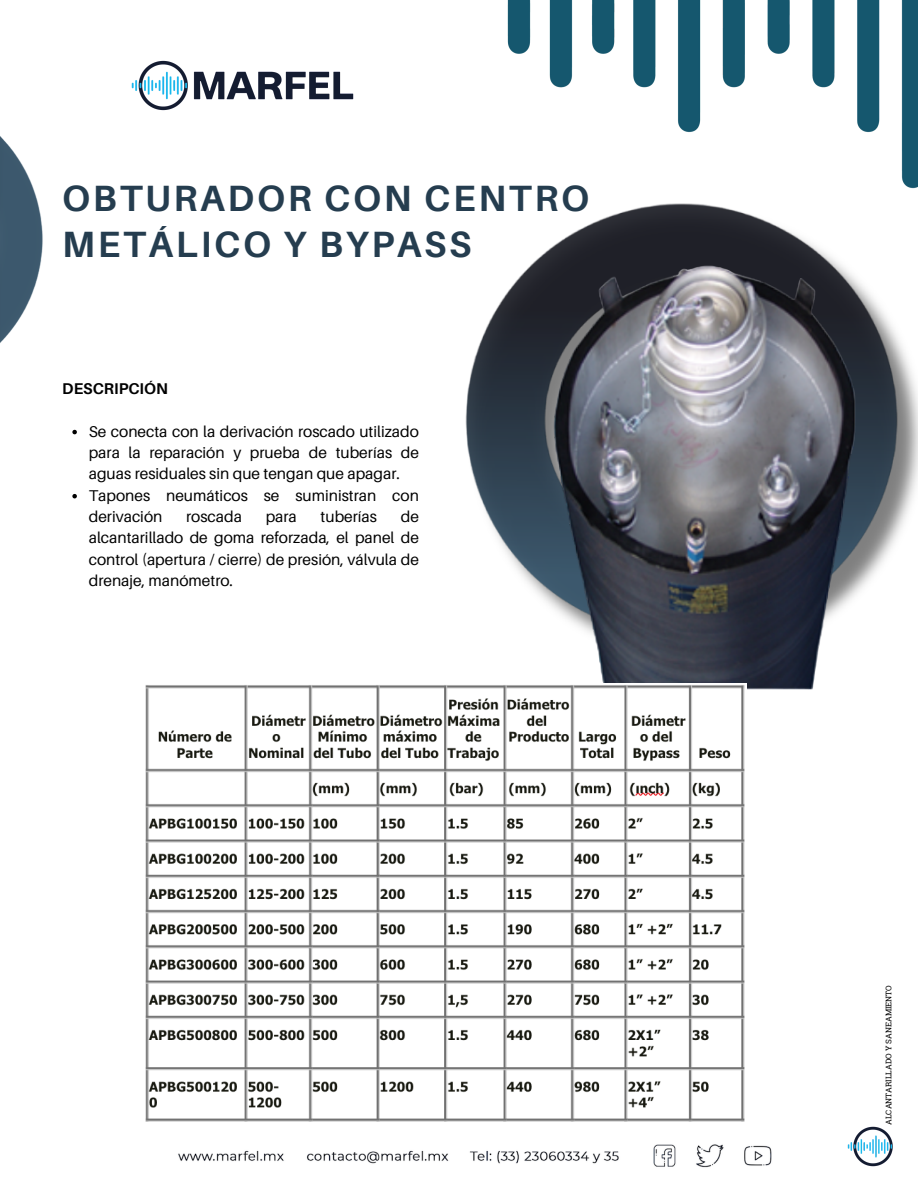
<style>
.page{position:relative;width:918px;height:1188px;background:#fff}
.page>*{position:absolute;margin:0;border:0;box-sizing:border-box;transform-origin:0 0}
.t1{font:700 36.6px/46.2px "Aileron";letter-spacing:.075em;color:#253d4f}
.t2{font:15.6px/21.3px "Aileron";color:#000;text-align:justify}
.t3{font:700 15.6px "Aileron";color:#000}
.t4{font:7.95px "Roboto Slab";color:#000}
</style>
<div class="page">
<img style="left:847px;top:1126px;width:46px;height:41px">
<img style="left:178px;top:1144px;width:594px;height:24px">
<img style="left:465px;top:203px;width:453px;height:295px">
<img style="left:131px;top:60px;width:223px;height:51px">
<img style="left:507px;top:0;width:411px;height:189px">
<img style="left:0;top:136px;width:76px;height:299px">
<img style="left:476px;top:257px;width:436px;height:433px">
<img style="left:146px;top:684px;width:600px;height:438px">
<svg style="left:72px;top:430px;width:5px;height:4px"></svg>
<svg style="left:72px;top:494px;width:5px;height:4px"></svg>
<p class="t1" style="left:62px;top:174px;width:528px">OBTURADOR CON CENTRO<br>METÁLICO Y BYPASS</p>
<p class="t3" style="left:62px;top:379px;width:107px">DESCRIPCIÓN</p>
<p class="t2" style="left:89px;top:420px;width:332px">Se conecta con la derivación roscado utilizado para la reparación y prueba de tuberías de aguas residuales sin que tengan que apagar.</p>
<p class="t2" style="left:89px;top:484px;width:332px">Tapones neumáticos se suministran con derivación</p>
<p class="t2" style="left:89px;top:506px;width:332px;text-indent:312px">de alcantarillado de goma reforzada, el panel de control (apertura / cierre) de presión, válvula de drenaje, manómetro.</p>
<p class="t2" style="left:186px;top:506px;width:57px">roscada</p>
<p class="t2" style="left:266px;top:506px;width:33px">para</p>
<p class="t2" style="left:321px;top:506px;width:58px">tuberías</p>
<p class="t4" style="left:883px;top:1125px;width:141px;rotate:-90deg">ALCANTARILLADO Y SANEAMIENTO</p>
</div>
